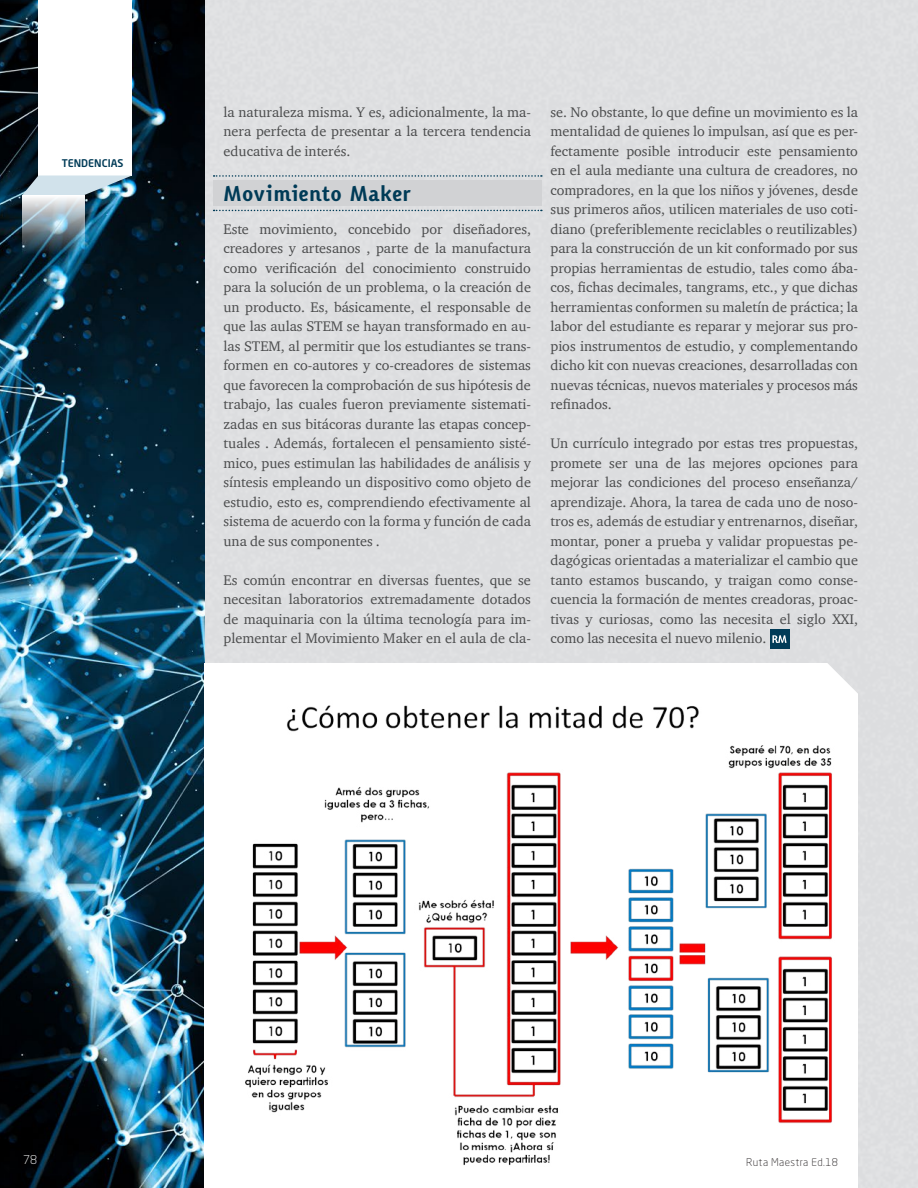
<style>
.page{position:relative;width:918px;height:1188px;background:#dddee0}
.page>*{position:absolute;margin:0;border:0;box-sizing:border-box;transform-origin:0 0}
.t1{font:700 21px "Karbid";color:#003b57}
.t2{font:14.25px/19.5px "Charter ITC";color:#4b4c4d;text-align:justify}
.t3{font:300 12px "Neo Sans Pro";color:#fff}
.t4{font:300 10.5px "Neo Sans Pro";letter-spacing:.04em;color:#231f20}
.t5{font:500 10.5px "Neo Sans Pro";color:#003b57}
</style>
<div class="page">
<img style="left:0;top:0;width:204px;height:1188px">
<div style="left:770px;top:629px;width:19px;height:20px;background:#003b57"></div>
<svg style="left:772px;top:635px;width:15px;height:8px"></svg>
<div style="left:213px;top:180px;width:329px;height:26px;background:#d1d2d4"></div>
<svg style="left:214px;top:175px;width:328px;height:2px"></svg>
<svg style="left:214px;top:210px;width:328px;height:1px"></svg>
<svg style="left:202px;top:662px;width:656px;height:526px;background:#eae7e7"></svg>
<div style="left:729px;top:1149px;width:126px;height:39px;background:#fff"></div>
<div style="left:38px;top:0;width:94px;height:175px;background:#fff"></div>
<div style="left:38px;top:125px;width:94px;height:51px;background:#fff"></div>
<svg style="left:22px;top:176px;width:110px;height:19px"></svg>
<img style="left:22px;top:195px;width:63px;height:59px">
<p class="t5" style="left:62px;top:156px;width:63px">TENDENCIAS</p>
<p class="t2" style="left:224px;top:102px;width:309px">la naturaleza misma. Y es, adicionalmente, la ma&shy;nera perfecta de presentar a la tercera tendencia educativa de interés.</p>
<h1 class="t1" style="left:224px;top:180px;width:189px">Movimiento Maker</h1>
<p class="t2" style="left:224px;top:219px;width:309px">Este movimiento, concebido por diseñadores, creadores y artesanos , parte de la manufactura como verificación del conocimiento construido para la solución de un problema, o la creación de un producto. Es, básicamente, el responsable de que las aulas STEM se hayan transformado en au&shy;las STEM, al permitir que los estudiantes se trans&shy;formen en co-autores y co-creadores de sistemas que favorecen la comprobación de sus hipótesis de trabajo, las cuales fueron previamente sistemati&shy;zadas en sus bitácoras durante las etapas concep&shy;tuales . Además, fortalecen el pensamiento sisté&shy;mico, pues estimulan las habilidades de análisis y síntesis empleando un dispositivo como objeto de estudio, esto es, comprendiendo efectivamente al sistema de acuerdo con la forma y función de cada una de sus componentes .</p>
<p class="t2" style="left:224px;top:570px;width:309px">Es común encontrar en diversas fuentes, que se necesitan laboratorios extremadamente dotados de maquinaria con la última tecnología para im&shy;plementar el Movimiento Maker en el aula de cla-</p>
<p class="t2" style="left:550px;top:102px;width:309px">se. No obstante, lo que define un movimiento es la mentalidad de quienes lo impulsan, así que es per&shy;fectamente posible introducir este pensamiento en el aula mediante una cultura de creadores, no compradores, en la que los niños y jóvenes, desde sus primeros años, utilicen materiales de uso coti&shy;diano (preferiblemente reciclables o reutilizables) para la construcción de un kit conformado por sus propias herramientas de estudio, tales como ába&shy;cos, fichas decimales, tangrams, etc., y que dichas herramientas conformen su maletín de práctica; la labor del estudiante es reparar y mejorar sus pro&shy;pios instrumentos de estudio, y complementando dicho kit con nuevas creaciones, desarrolladas con nuevas técnicas, nuevos materiales y procesos más refinados.</p>
<p class="t2" style="left:550px;top:433px;width:309px">Un currículo integrado por estas tres propuestas, promete ser una de las mejores opciones para mejorar las condiciones del proceso enseñanza/ aprendizaje. Ahora, la tarea de cada uno de noso&shy;tros es, además de estudiar y entrenarnos, diseñar, montar, poner a prueba y validar propuestas pe&shy;dagógicas orientadas a materializar el cambio que tanto estamos buscando, y traigan como conse&shy;cuencia la formación de mentes creadoras, proac&shy;tivas y curiosas, como las necesita el siglo XXI, como las necesita el nuevo milenio.</p>
<p class="t3" style="left:23px;top:1152px;width:15px">78</p>
<p class="t4" style="left:746px;top:1156px;width:94px">Ruta Maestra Ed.18</p>
</div>
